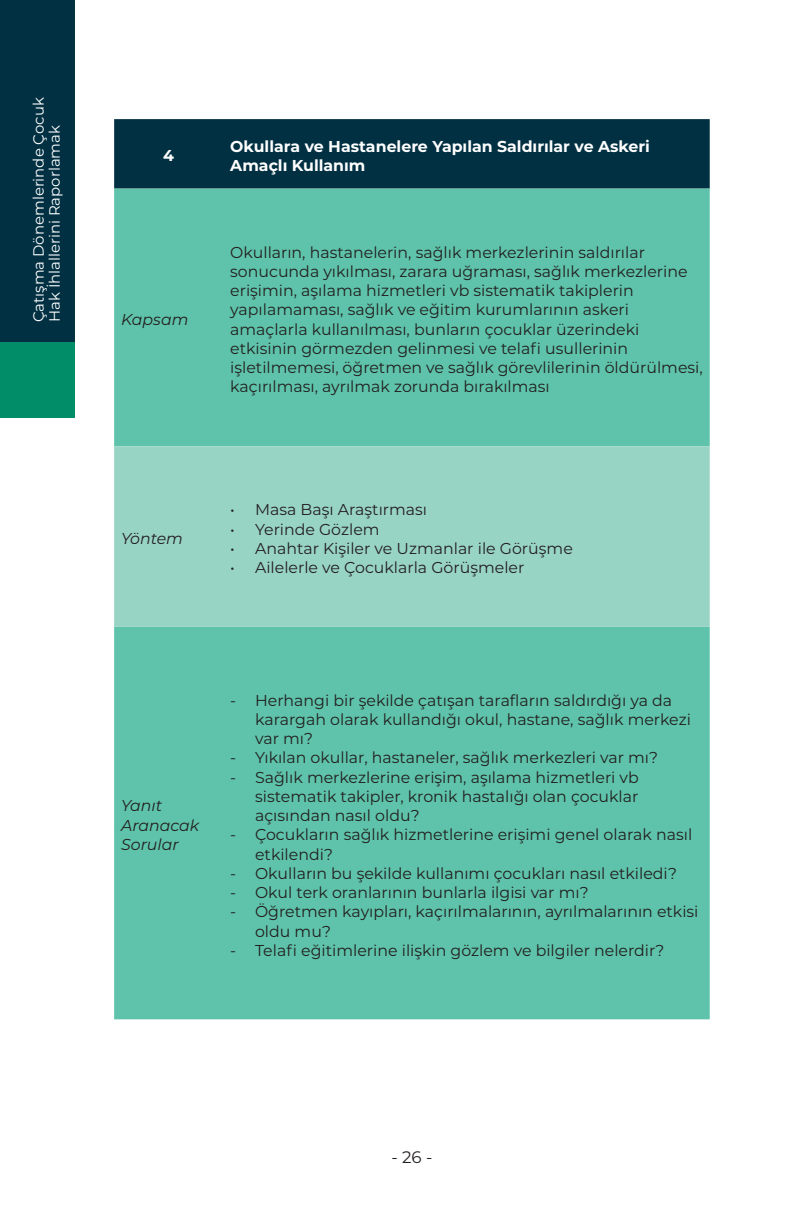
<style>
.page{position:relative;width:809px;height:1221px;background:#fff}
.page>*{position:absolute;margin:0;border:0;box-sizing:border-box;transform-origin:0 0}
.t1{font:16.62px "Montserrat";color:#231f20}
.t2{font:15.75px/19.2px "Montserrat";color:#231f20}
.t3{font:700 15.75px/19.2px "Montserrat";color:#fff}
.t4{font:italic 15.75px/19.2px "Montserrat";color:#231f20}
.t5{font:14.88px/15.8px "Montserrat";color:#fff}
</style>
<div class="page">
<div style="left:0;top:0;width:74px;height:342px;background:#003042"></div>
<div style="left:0;top:342px;width:74px;height:75px;background:#008d68"></div>
<div style="left:114px;top:119px;width:595px;height:70px;background:#003042"></div>
<div style="left:114px;top:189px;width:595px;height:830px;background:#5ec3aa"></div>
<div style="left:114px;top:446px;width:595px;height:181px;background:#98d4c4"></div>
<p class="t5" style="left:30px;top:322px;width:226px;rotate:-90deg">Çatışma Dönemlerinde Çocuk<br>Hak İhlallerini Raporlamak</p>
<p class="t3" style="left:163px;top:145px;width:12px">4</p>
<p class="t3" style="left:230px;top:136px;width:421px">Okullara ve Hastanelere Yapılan Saldırılar ve Askeri<br>Amaçlı Kullanım</p>
<p class="t4" style="left:121px;top:309px;width:69px">Kapsam</p>
<p class="t2" style="left:230px;top:242px;width:474px">Okulların, hastanelerin, sağlık merkezlerinin saldırılar sonucunda yıkılması, zarara uğraması, sağlık merkezlerine erişimin, aşılama hizmetleri vb sistematik takiplerin yapılamaması, sağlık ve eğitim kurumlarının askeri amaçlarla kullanılması, bunların çocuklar üzerindeki etkisinin görmezden gelinmesi ve telafi usullerinin işletilmemesi, öğretmen ve sağlık görevlilerinin öldürülmesi, kaçırılması, ayrılmak zorunda bırakılması</p>
<p class="t4" style="left:121px;top:528px;width:63px">Yöntem</p>
<p class="t2" style="left:230px;top:499px;width:198px">• Masa Başı Araştırması</p>
<p class="t2" style="left:230px;top:518px;width:151px">• Yerinde Gözlem</p>
<p class="t2" style="left:230px;top:538px;width:344px">• Anahtar Kişiler ve Uzmanlar ile Görüşme</p>
<p class="t2" style="left:230px;top:557px;width:295px">• Ailelerle ve Çocuklarla Görüşmeler</p>
<p class="t4" style="left:121px;top:795px;width:80px">Yanıt<br>Aranacak<br>Sorular</p>
<p class="t2" style="left:255px;top:689px;width:437px;text-indent:-25px">- Herhangi bir şekilde çatışan tarafların saldırdığı ya da karargah olarak kullandığı okul, hastane, sağlık merkezi var mı?</p>
<p class="t2" style="left:230px;top:747px;width:429px">- Yıkılan okullar, hastaneler, sağlık merkezleri var mı?</p>
<p class="t2" style="left:255px;top:766px;width:385px;text-align:justify;text-indent:-25px">- Sağlık merkezlerine erişim, aşılama hizmetleri vb sistematik takipler, kronik hastalığı olan çocuklar açısından nasıl oldu?</p>
<p class="t2" style="left:255px;top:824px;width:438px;text-indent:-25px">- Çocukların sağlık hizmetlerine erişimi genel olarak nasıl etkilendi?</p>
<p class="t2" style="left:230px;top:863px;width:448px">- Okulların bu şekilde kullanımı çocukları nasıl etkiledi?</p>
<p class="t2" style="left:230px;top:882px;width:360px">- Okul terk oranlarının bunlarla ilgisi var mı?</p>
<p class="t2" style="left:255px;top:901px;width:445px;text-indent:-25px">- Öğretmen kayıpları, kaçırılmalarının, ayrılmalarının etkisi oldu mu?</p>
<p class="t2" style="left:230px;top:940px;width:435px">- Telafi eğitimlerine ilişkin gözlem ve bilgiler nelerdir?</p>
<p class="t1" style="left:391px;top:1145px;width:42px">- 26 -</p>
</div>
